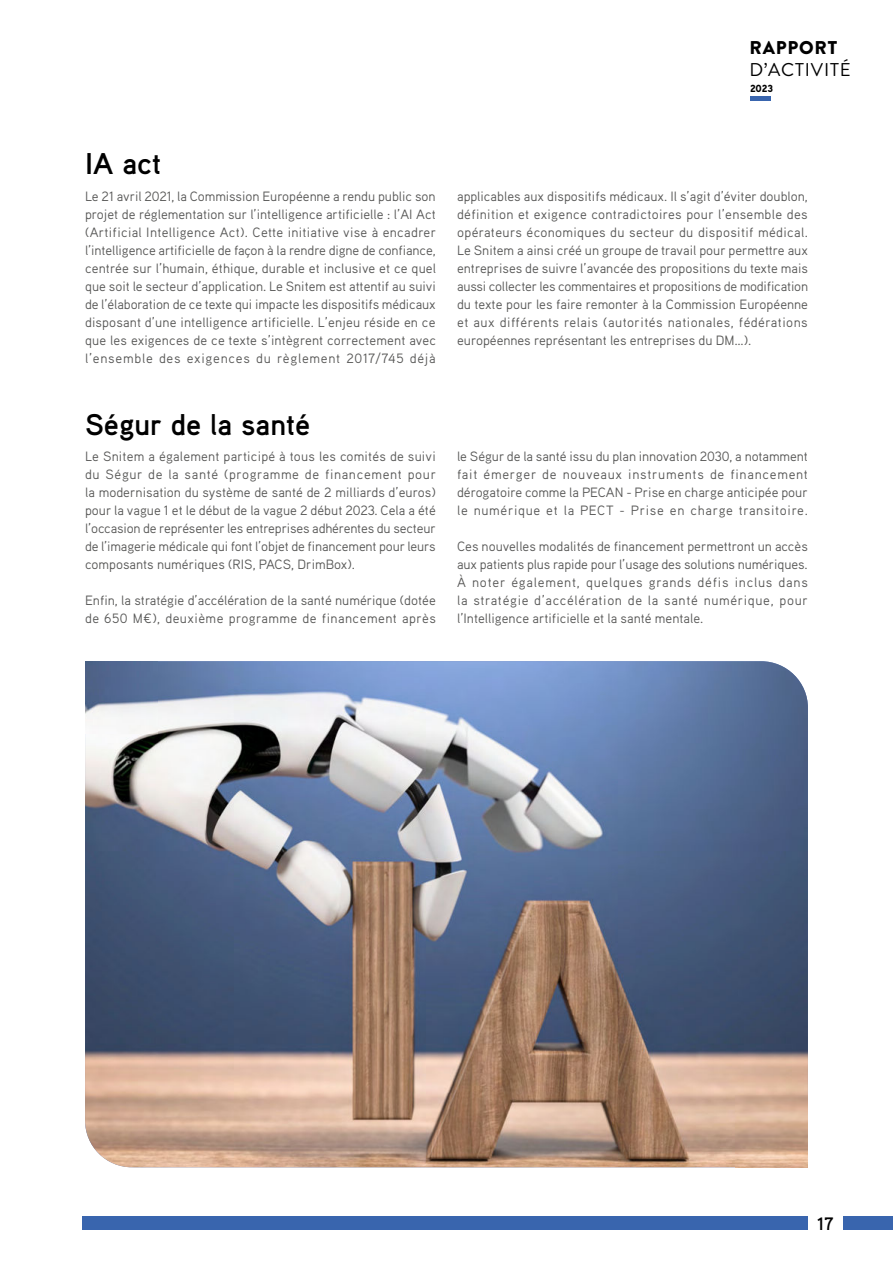
<style>
.page{position:relative;width:893px;height:1263px;background:#fff}
.page>*{position:absolute;margin:0;border:0;box-sizing:border-box;transform-origin:0 0}
.t1{font:700 30px "Aaux Pro";color:#000}
.t2{font:18.45px "Brandon Grotesque";letter-spacing:.045em;color:#000}
.t3{font:900 18.45px "Brandon Grotesque";letter-spacing:.045em;color:#000}
.t4{font:700 18px "Aaux Pro";color:#000}
.t5{font:13.5px/18px "Aaux Pro";color:#575756;text-align:justify}
.t6{font:900 10.35px "Aaux Pro";color:#000}
</style>
<div class="page">
<div style="left:843px;top:1216px;width:50px;height:13px;background:#3965ae"></div>
<div style="left:83px;top:1216px;width:725px;height:13px;background:#3965ae"></div>
<hr style="left:750px;top:97px;width:21px;height:4px;background:#3965ae">
<img style="left:85px;top:661px;width:723px;height:506px">
<img style="left:85px;top:661px;width:72px;height:72px">
<img style="left:736px;top:1095px;width:72px;height:72px">
<h2 class="t3" style="left:749px;top:37px;width:89px">RAPPORT</h2>
<h2 class="t2" style="left:749px;top:58px;width:103px">D’ACTIVITÉ</h2>
<p class="t6" style="left:750px;top:83px;width:25px">2023</p>
<h1 class="t1" style="left:85px;top:151px;width:78px">IA act</h1>
<p class="t5" style="left:85px;top:187px;width:353px">Le 21 avril 2021, la Commission Européenne a rendu public son projet de réglementation sur l’intelligence artificielle : l’AI Act (Artificial Intelligence Act). Cette initiative vise à encadrer l’intelligence artificielle de façon à la rendre digne de confiance, centrée sur l’humain, éthique, durable et inclusive et ce quel que soit le secteur d’application. Le Snitem est attentif au suivi de l’élaboration de ce texte qui impacte les dispositifs médicaux disposant d’une intelligence artificielle. L’enjeu réside en ce que les exigences de ce texte s’intègrent correctement avec l’ensemble des exigences du règlement 2017/745 déjà</p>
<p class="t5" style="left:457px;top:187px;width:353px">applicables aux dispositifs médicaux. Il s’agit d’éviter doublon, définition et exigence contradictoires pour l’ensemble des opérateurs économiques du secteur du dispositif médical.<br>Le Snitem a ainsi créé un groupe de travail pour permettre aux entreprises de suivre l’avancée des propositions du texte mais aussi collecter les commentaires et propositions de modification du texte pour les faire remonter à la Commission Européenne et aux différents relais (autorités nationales, fédérations européennes représentant les entreprises du DM…).</p>
<h1 class="t1" style="left:85px;top:411px;width:227px">Ségur de la santé</h1>
<p class="t5" style="left:85px;top:447px;width:353px">Le Snitem a également participé à tous les comités de suivi du Ségur de la santé (programme de financement pour la modernisation du système de santé de 2 milliards d’euros) pour la vague 1 et le début de la vague 2 début 2023. Cela a été l’occasion de représenter les entreprises adhérentes du secteur de l’imagerie médicale qui font l’objet de financement pour leurs composants numériques (RIS, PACS, DrimBox).</p>
<p class="t5" style="left:85px;top:591px;width:352px">Enfin, la stratégie d’accélération de la santé numérique (dotée de 650 M¤), deuxième programme de financement après</p>
<p class="t5" style="left:457px;top:447px;width:352px">le Ségur de la santé issu du plan innovation 2030, a notamment fait émerger de nouveaux instruments de financement dérogatoire comme la PECAN - Prise en charge anticipée pour le numérique et la PECT - Prise en charge transitoire.</p>
<p class="t5" style="left:457px;top:537px;width:352px">Ces nouvelles modalités de financement permettront un accès aux patients plus rapide pour l’usage des solutions numériques.<br>À noter également, quelques grands défis inclus dans la stratégie d’accélération de la santé numérique, pour l’Intelligence artificielle et la santé mentale.</p>
<h3 class="t4" style="left:817px;top:1216px;width:18px">17</h3>
</div>
